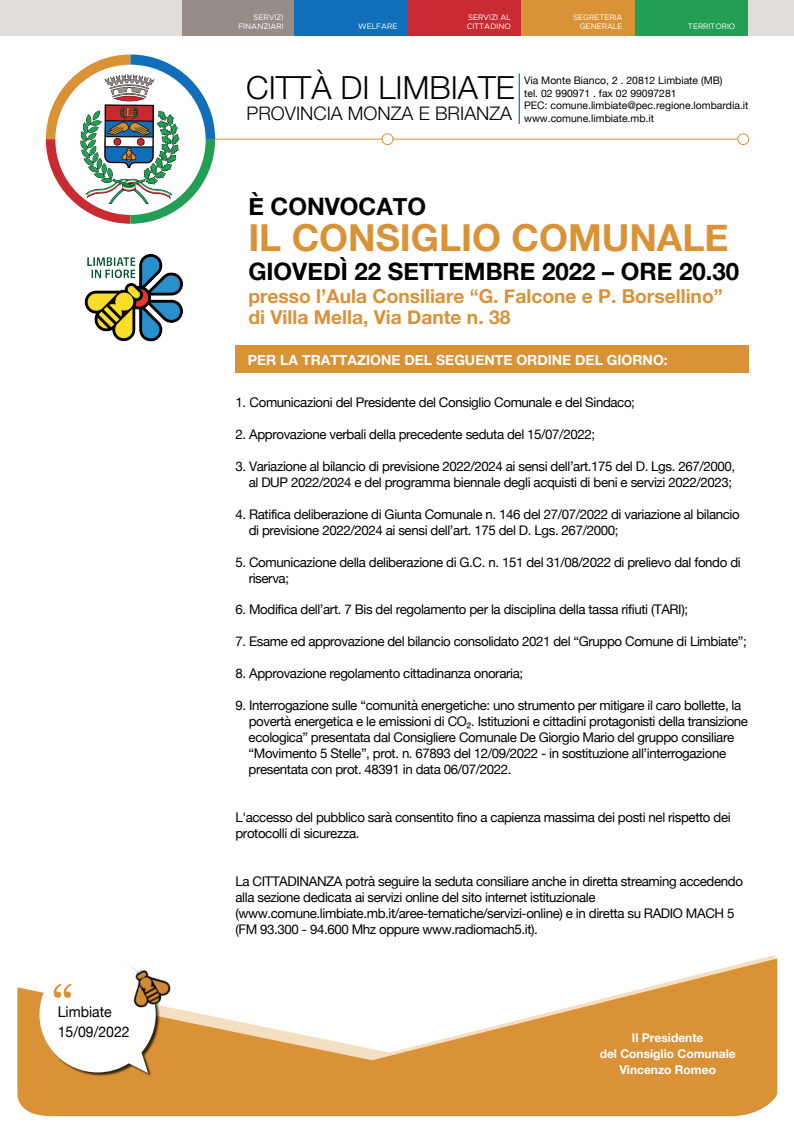
<style>
.page{position:relative;width:794px;height:1134px;background:#fff}
.page>*{position:absolute;margin:0;border:0;box-sizing:border-box;transform-origin:0 0}
.t1{font:700 37.2px "Helvetica Neue";color:#da9236}
.t2{font:300 32px "Helvetica Neue LT Pro";color:#000001}
.t3{font:700 24px "Helvetica Neue";color:#000001}
.t4{font:700 19.2px/20.4px "Helvetica Neue";color:#da9236}
.t5{font:300 18.8px "Helvetica Neue LT Pro";color:#000001}
.t6{font:14.8px/20px "Helvetica Neue";color:#000001;scale:.95 1}
.t7{font:700 14px "Helvetica Neue";color:#fff}
.t8{font:13.28px/16px "Helvetica Neue";letter-spacing:-.03em;color:#000001}
.t9{font:700 12px/15.6px "Helvetica Neue";color:#fff;text-align:center}
.t10{font:10.4px/12.5px "Helvetica Neue";color:#000001}
.t11{font:8px/9.6px "Metropolis";color:#fff;text-align:right}
</style>
<div class="page">
<div style="left:634px;top:0;width:114px;height:36px;background:#229f54"></div>
<div style="left:521px;top:0;width:113px;height:36px;background:#da9236"></div>
<div style="left:407px;top:0;width:114px;height:36px;background:#c92b32"></div>
<div style="left:294px;top:0;width:113px;height:36px;background:#106fb8"></div>
<div style="left:181px;top:0;width:113px;height:36px;background:#968d89"></div>
<div style="left:235px;top:346px;width:513px;height:27px;background:#da9236"></div>
<svg style="left:17px;top:958px;width:760px;height:158px;fill:#da9236"></svg>
<svg style="left:381px;top:133px;width:368px;height:12px"></svg>
<hr style="left:207px;top:139px;width:175px;height:1px;background:#da9236">
<hr style="left:393px;top:139px;width:345px;height:1px;background:#da9236">
<div style="left:0;top:0;width:182px;height:36px;background:#dfdcd9"></div>
<div style="left:749px;top:0;width:45px;height:36px;background:#dfdcd9"></div>
<hr style="left:518px;top:73px;width:2px;height:51px;background:#106fb8">
<img style="left:84px;top:254px;width:99px;height:88px">
<svg style="left:46px;top:54px;width:169px;height:170px"></svg>
<div style="left:55px;top:65px;width:151px;height:150px;background:#fff;border-radius:50%"></div>
<img style="left:80px;top:74px;width:101px;height:132px">
<svg style="left:40px;top:958px;width:121px;height:120px"></svg>
<svg style="left:39px;top:958px;width:117px;height:115px"></svg>
<img style="left:121px;top:960px;width:56px;height:55px">
<p class="t6" style="left:58px;top:1002px;width:77px">Limbiate<br>15/09/2022</p>
<p class="t11" style="left:238px;top:12px;width:47px">SERVIZI<br>FINANZIARI</p>
<p class="t11" style="left:358px;top:22px;width:41px">WELFARE</p>
<p class="t11" style="left:467px;top:12px;width:46px;text-align:left">SERVIZI AL<br>CITTADINO</p>
<p class="t11" style="left:573px;top:12px;width:51px">SEGRETERIA<br>GENERALE</p>
<p class="t11" style="left:688px;top:22px;width:49px">TERRITORIO</p>
<h2 class="t2" style="left:246px;top:68px;width:270px">CITTÀ DI LIMBIATE</h2>
<h3 class="t5" style="left:247px;top:102px;width:267px">PROVINCIA MONZA E BRIANZA</h3>
<p class="t10" style="left:524px;top:75px;width:226px">Via Monte Bianco, 2 . 20812 Limbiate (MB)<br>tel. 02 990971 . fax 02 99097281<br>PEC: comune.limbiate@pec.regione.lombardia.it www.comune.limbiate.mb.it</p>
<h3 class="t3" style="left:248px;top:187px;width:179px">È CONVOCATO</h3>
<h1 class="t1" style="left:248px;top:209px;width:482px">IL CONSIGLIO COMUNALE</h1>
<h3 class="t3" style="left:248px;top:253px;width:492px">GIOVEDÌ 22 SETTEMBRE 2022 – ORE 20.30</h3>
<h3 class="t4" style="left:248px;top:287px;width:476px">presso l’Aula Consiliare “G. Falcone e P. Borsellino” di Villa Mella, Via Dante n. 38</h3>
<p class="t7" style="left:248px;top:349px;width:421px">PER LA TRATTAZIONE DEL SEGUENTE ORDINE DEL GIORNO:</p>
<p class="t8" style="left:235px;top:395px;width:401px">1. Comunicazioni del Presidente del Consiglio Comunale e del Sindaco;</p>
<p class="t8" style="left:235px;top:427px;width:361px">2. Approvazione verbali della precedente seduta del 15/07/2022;</p>
<p class="t8" style="left:235px;top:459px;width:501px;text-align:right">3. Variazione al bilancio di previsione 2022/2024 ai sensi dell’art.175 del D. Lgs. 267/2000, al DUP 2022/2024 e del programma biennale degli acquisti di beni e servizi 2022/2023;</p>
<p class="t8" style="left:249px;top:507px;width:492px;text-indent:-13px">4. Ratifica deliberazione di Giunta Comunale n. 146 del 27/07/2022 di variazione al bilancio di previsione 2022/2024 ai sensi dell’art. 175 del D. Lgs. 267/2000;</p>
<p class="t8" style="left:249px;top:555px;width:493px;text-indent:-13px">5. Comunicazione della deliberazione di G.C. n. 151 del 31/08/2022 di prelievo dal fondo di riserva;</p>
<p class="t8" style="left:235px;top:602px;width:454px">6. Modifica dell’art. 7 Bis del regolamento per la disciplina della tassa rifiuti (TARI);</p>
<p class="t8" style="left:235px;top:634px;width:513px">7. Esame ed approvazione del bilancio consolidato 2021 del “Gruppo Comune di Limbiate”;</p>
<p class="t8" style="left:235px;top:666px;width:289px">8. Approvazione regolamento cittadinanza onoraria;</p>
<p class="t8" style="left:249px;top:698px;width:501px;text-indent:-13px">9. Interrogazione sulle “comunità energetiche: uno strumento per mitigare il caro bollette, la povertà energetica e le emissioni di CO₂. Istituzioni e cittadini protagonisti della transizione ecologica” presentata dal Consigliere Comunale De Giorgio Mario del gruppo consiliare “Movimento 5 Stelle”, prot. n. 67893 del 12/09/2022 - in sostituzione all’interrogazione presentata con prot. 48391 in data 06/07/2022.</p>
<p class="t8" style="left:235px;top:810px;width:497px">L'accesso del pubblico sarà consentito fino a capienza massima dei posti nel rispetto dei protocolli di sicurezza.</p>
<p class="t8" style="left:235px;top:874px;width:509px">La CITTADINANZA potrà seguire la seduta consiliare anche in diretta streaming accedendo alla sezione dedicata ai servizi online del sito internet istituzionale (www.comune.limbiate.mb.it/aree-tematiche/servizi-online) e in diretta su RADIO MACH 5 (FM 93.300 - 94.600 Mhz oppure www.radiomach5.it).</p>
<p class="t9" style="left:599px;top:1031px;width:137px">Il Presidente<br>del Consiglio Comunale<br>Vincenzo Romeo</p>
</div>
